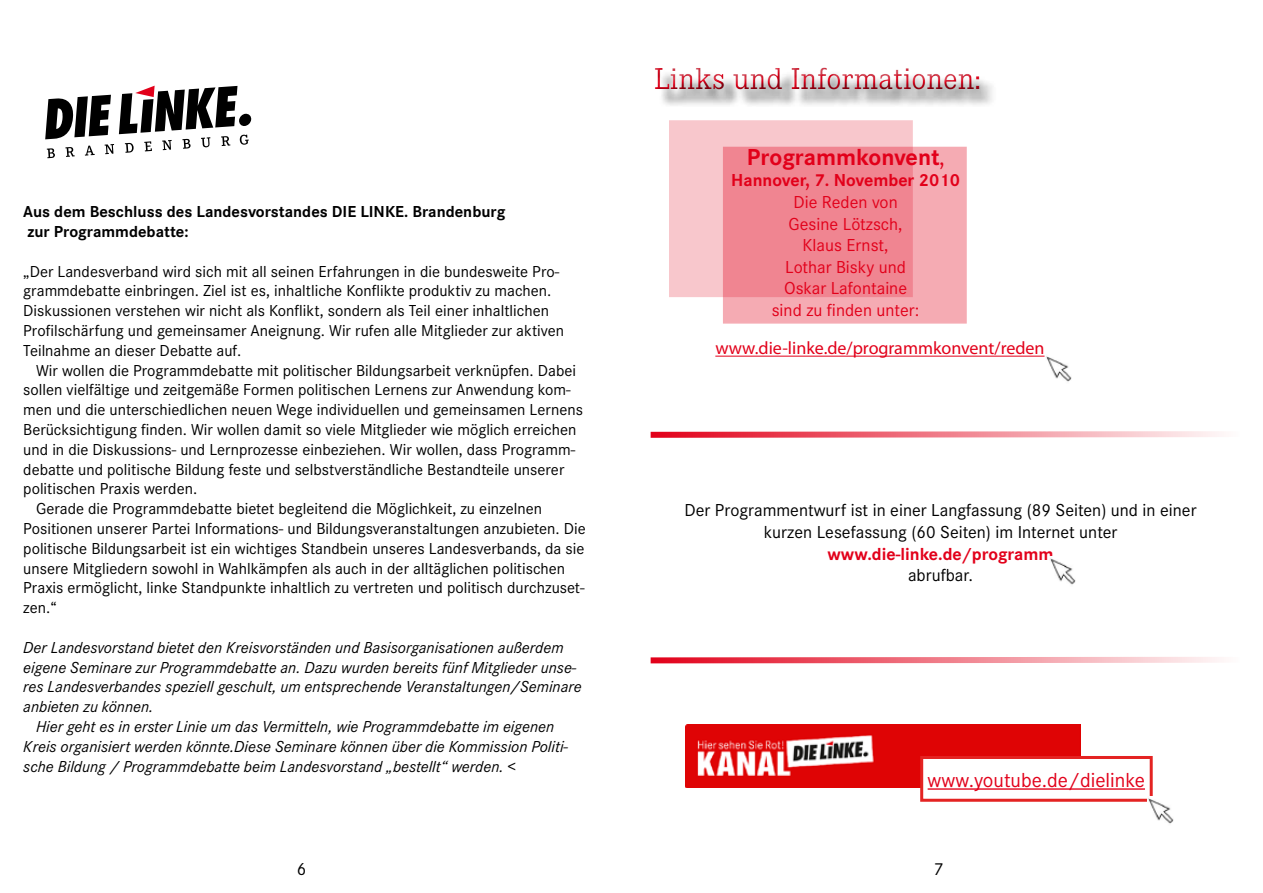
<style>
.page{position:relative;width:1263px;height:893px;background:#fff}
.page>*{position:absolute;margin:0;border:0;box-sizing:border-box;transform-origin:0 0}
.t1{font:31.5px "Corporate E";color:#e2001a}
.t2{font:700 24px "Corporate S";color:#e2001a}
.t3{font:21px "Corporate S";color:#e2001a}
.t4{font:18px/21.6px "Corporate S";color:#000;text-align:center}
.t5{font:18px/21.6px "Corporate S";color:#e2001a;text-align:center}
.t6{font:700 18px "Corporate S";color:#e2001a}
.t7{font:18px "Myriad Pro";color:#e2001a}
.t8{font:16.5px/19.8px "Corporate S";color:#000}
.t9{font:italic 16.5px "Corporate S";color:#000}
.t10{font:700 16.5px/19.8px "Corporate S";color:#000}
.s1{font-size:18px}
</style>
<div class="page">
<hr style="left:715px;top:356px;width:329px;height:1px;background:#e2001a">
<svg style="left:45px;top:85px;width:207px;height:74px"></svg>
<img style="left:685px;top:725px;width:396px;height:62px">
<div style="left:920px;top:756px;width:233px;height:46px;background:#fff;border:3px solid #e42322"></div>
<hr style="left:928px;top:788px;width:217px;height:2px;background:#e2001a">
<img style="left:1046px;top:356px;width:26px;height:26px">
<div style="left:657px;top:69px;width:339px;height:37px;background:#000;opacity:.75"></div>
<div style="left:648px;top:61px;width:342px;height:36px;background:#000;opacity:.75"></div>
<div style="left:669px;top:120px;width:244px;height:177px;background:#f8c7cc"></div>
<img style="left:1147px;top:796px;width:27px;height:28px">
<img style="left:1050px;top:558px;width:26px;height:27px">
<svg style="left:723px;top:147px;width:244px;height:177px;background:#f1929c"></svg>
<svg style="left:650px;top:431px;width:569px;height:7px;background:#f18d98"></svg>
<svg style="left:650px;top:657px;width:569px;height:7px;background:#f18d98"></svg>
<p class="t10" style="left:23px;top:202px;width:484px">Aus dem Beschluss des Landesvorstandes DIE LINKE. Brandenburg zur Programmdebatte:</p>
<p class="t8" style="left:23px;top:261px;width:542px">„Der Landesverband wird sich mit all seinen Erfahrungen in die bundesweite Pro&shy;grammdebatte einbringen. Ziel ist es, inhaltliche Konflikte produktiv zu machen.<br>Diskussionen verstehen wir nicht als Konflikt, sondern als Teil einer inhaltlichen Profilschärfung und gemeinsamer Aneignung. Wir rufen alle Mitglieder zur aktiven Teilnahme an dieser Debatte auf.</p>
<p class="t8" style="left:36px;top:360px;width:541px">Wir wollen die Programmdebatte mit politischer Bildungsarbeit verknüpfen. Dabei</p>
<p class="t8" style="left:23px;top:380px;width:549px">sollen vielfältige und zeitgemäße Formen politischen Lernens zur Anwendung kom-</p>
<p class="t8" style="left:23px;top:400px;width:561px">men und die unterschiedlichen neuen Wege individuellen und gemeinsamen Lernens</p>
<p class="t8" style="left:23px;top:420px;width:555px">Berücksichtigung finden. Wir wollen damit so viele Mitglieder wie möglich erreichen</p>
<p class="t8" style="left:23px;top:440px;width:553px">und in die Diskussions- und Lernprozesse einbeziehen. Wir wollen, dass Programm-</p>
<p class="t8" style="left:23px;top:459px;width:543px">debatte und politische Bildung feste und selbstverständliche Bestandteile unserer</p>
<p class="t8" style="left:23px;top:479px;width:175px">politischen Praxis werden.</p>
<p class="t8" style="left:36px;top:499px;width:508px">Gerade die Programmdebatte bietet begleitend die Möglichkeit, zu einzelnen</p>
<p class="t8" style="left:23px;top:519px;width:564px">Positionen unserer Partei Informations- und Bildungsveranstaltungen anzubieten. Die</p>
<p class="t8" style="left:23px;top:539px;width:563px">politische Bildungsarbeit ist ein wichtiges Standbein unseres Landesverbands, da sie</p>
<p class="t8" style="left:23px;top:558px;width:543px">unsere Mitgliedern sowohl in Wahlkämpfen als auch in der alltäglichen politischen</p>
<p class="t8" style="left:23px;top:578px;width:563px">Praxis ermöglicht, linke Standpunkte inhaltlich zu vertreten und politisch durchzuset-</p>
<p class="t8" style="left:23px;top:598px;width:35px">zen.“</p>
<p class="t9" style="left:23px;top:638px;width:542px">Der Landesvorstand bietet den Kreisvorständen und Basisorganisationen außerdem</p>
<p class="t9" style="left:23px;top:658px;width:555px">eigene Seminare zur Programmdebatte an. Dazu wurden bereits fünf Mitglieder unse-</p>
<p class="t9" style="left:23px;top:678px;width:560px">res Landesverbandes speziell geschult, um entsprechende Veranstaltungen/Seminare</p>
<p class="t9" style="left:23px;top:697px;width:132px">anbieten zu können.</p>
<p class="t9" style="left:36px;top:717px;width:520px">Hier geht es in erster Linie um das Vermitteln, wie Programmdebatte im eigenen</p>
<p class="t9" style="left:23px;top:737px;width:546px">Kreis organisiert werden könnte.Diese Seminare können über die Kommission Politi-</p>
<p class="t9" style="left:23px;top:757px;width:494px">sche Bildung / Programmdebatte beim Landesvorstand „bestellt“ werden. &lt;</p>
<h1 class="t1" style="left:654px;top:62px;width:328px">Links und Informationen:</h1>
<h2 class="t2" style="left:747px;top:143px;width:199px">Programmkonvent<span class="s1">,</span></h2>
<p class="t6" style="left:731px;top:170px;width:230px">Hannover, 7. November 2010</p>
<p class="t5" style="left:772px;top:191px;width:149px">Die Reden von<br>Gesine Lötzsch,<br>Klaus Ernst,<br>Lothar Bisky und<br>Oskar Lafontaine sind zu finden unter:</p>
<p class="t7" style="left:715px;top:337px;width:331px">www.die-linke.de/programmkonvent/reden</p>
<p class="t4" style="left:684px;top:500px;width:513px">Der Programmentwurf ist in einer Langfassung (89 Seiten) und in einer kurzen Lesefassung (60 Seiten) im Internet unter</p>
<p class="t6" style="left:827px;top:543px;width:228px">www.die-linke.de/programm</p>
<p class="t4" style="left:908px;top:564px;width:66px">abrufbar.</p>
<p class="t3" style="left:928px;top:768px;width:219px">www.youtube.de/dielinke</p>
<p class="t4" style="left:297px;top:858px;width:11px">6</p>
<p class="t4" style="left:934px;top:858px;width:11px">7</p>
</div>
